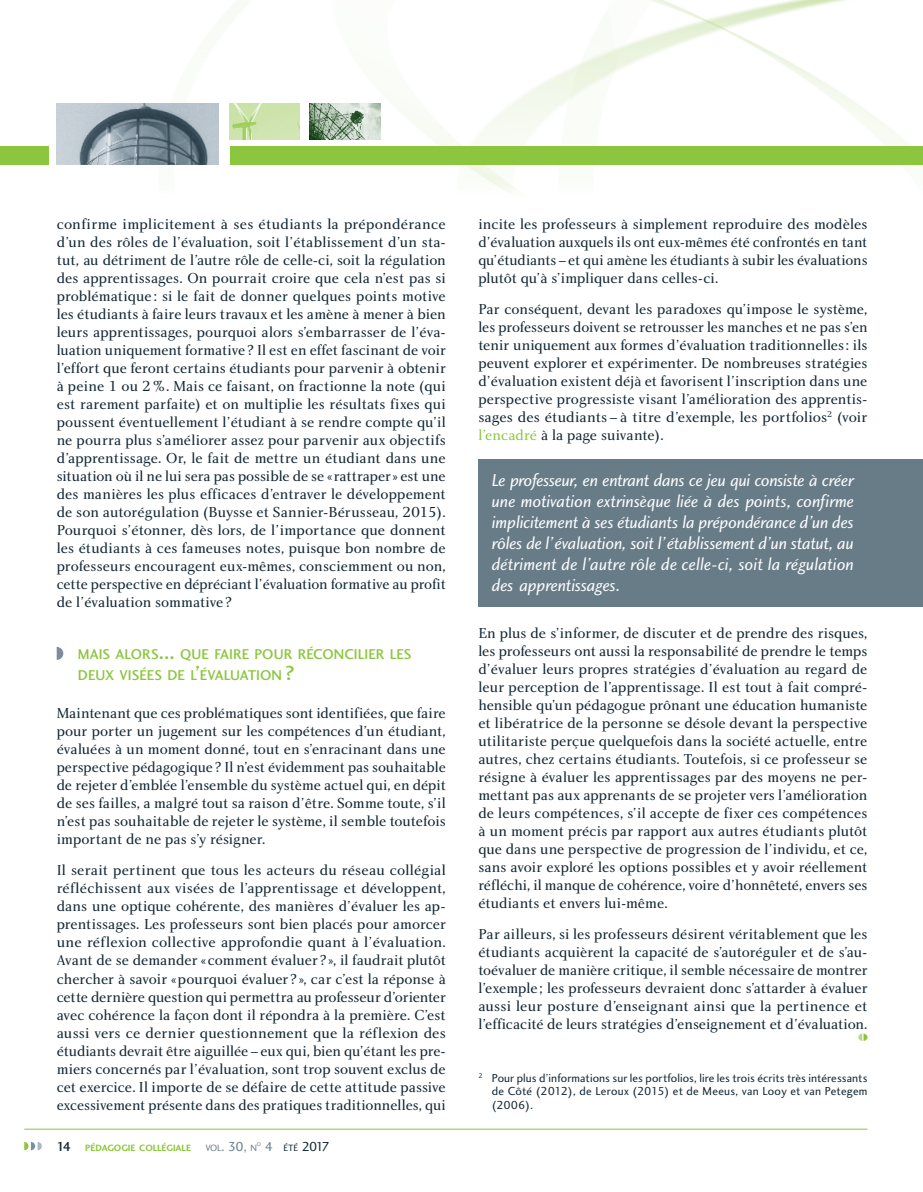
<style>
.page{position:relative;width:923px;height:1192px;background:#fff}
.page>*{position:absolute;margin:0;border:0;box-sizing:border-box;transform-origin:0 0}
.ExergueGauche__OK{font:18px/21px "Charlotte Sans Book Italic Plain";letter-spacing:-.005em;color:#fcfcfd;text-align:justify}
.Article__OK{font:15px/18px "Charlotte Book Plain";letter-spacing:-.005em;color:#122632;text-align:justify}
.SousTitre__OK{font:14.7px/21px "Charlotte Sans Medium Plain";letter-spacing:.005em;color:#8bc63e}
.t1{font:13.5px "Charlotte Sans Book Plain";color:#122632}
.E-_texte_des_notes_e{font:12px/13.5px "Charlotte Sans Book Plain";letter-spacing:.015em;color:#122632;text-align:justify}
.t2{font:9.45px "Charlotte Sans Bold Plain";color:#8bc63e}
.t3{font:9.45px "Charlotte Sans Book Plain";color:#687c88}
.t4{font:5.55px "Charlotte Sans Book Plain";color:#687c88}
.s1{font-size:21px}
.s2{font-family:"Charlotte Sans Medium Plain";font-size:13.5px;color:#122632}
.s3{font-size:13.5px}
.s4{color:#687c88}
.s5{font-size:9.45px}
.s6{color:#8bc63e}
</style>
<div class="page">
<img style="left:56px;top:0;width:855px;height:192px">
<hr style="left:24px;top:1129px;width:843px;height:1px;background:#8bc63e">
<div style="left:229px;top:146px;width:693px;height:19px;background:#8bc63e"></div>
<div style="left:0;top:146px;width:49px;height:19px;background:#8bc63e"></div>
<svg style="left:24px;top:1142px;width:18px;height:8px"></svg>
<svg style="left:57px;top:647px;width:6px;height:13px"></svg>
<img style="left:57px;top:103px;width:162px;height:62px">
<img style="left:309px;top:103px;width:71px;height:36px">
<img style="left:229px;top:103px;width:70px;height:36px">
<svg style="left:858px;top:1033px;width:9px;height:8px"></svg>
<div style="left:478px;top:459px;width:444px;height:147px;background:#687c88"></div>
<p class="Article__OK" style="left:57px;top:214px;width:390px">confirme implicitement à ses étudiants la prépondérance d’un des rôles de l’évaluation, soit l’établissement d’un sta&shy;tut, au détriment de l’autre rôle de celle-ci, soit la régulation des apprentissages. On pourrait croire que cela n’est pas si problématique : si le fait de donner quelques points motive les étudiants à faire leurs travaux et les amène à mener à bien leurs apprentissages, pourquoi alors s’embarrasser de l’éva&shy;luation uniquement formative? Il est en effet fascinant de voir l’effort que feront certains étudiants pour parvenir à obtenir à peine 1 ou 2%. Mais ce faisant, on fractionne la note (qui est rarement parfaite) et on multiplie les résultats fixes qui poussent éventuellement l’étudiant à se rendre compte qu’il ne pourra plus s’améliorer assez pour parvenir aux objectifs d’apprentissage. Or, le fait de mettre un étudiant dans une situation où il ne lui sera pas possible de se «rattraper» est une des manières les plus efficaces d’entraver le développement de son autorégulation (Buysse et Sannier-Bérusseau, 2015).<br>Pourquoi s’étonner, dès lors, de l’importance que donnent les étudiants à ces fameuses notes, puisque bon nombre de professeurs encouragent eux-mêmes, consciemment ou non, cette perspective en dépréciant l’évaluation formative au profit de l’évaluation sommative ?</p>
<p class="SousTitre__OK" style="left:78px;top:644px;width:335px">MAIS ALORS<span class="s1">...</span> QUE FAIRE POUR RÉCONCILIER LES<br>DEUX VISÉES DE L<span class="s1">’</span>ÉVALUATION <span class="s1">?</span></p>
<p class="Article__OK" style="left:57px;top:704px;width:390px">Maintenant que ces problématiques sont identifiées, que faire pour porter un jugement sur les compétences d’un étudiant, évaluées à un moment donné, tout en s’enracinant dans une perspective pédagogique? Il n’est évidemment pas souhaitable de rejeter d’emblée l’ensemble du système actuel qui, en dépit de ses failles, a malgré tout sa raison d’être. Somme toute, s’il n’est pas souhaitable de rejeter le système, il semble toutefois important de ne pas s’y résigner.</p>
<p class="Article__OK" style="left:57px;top:861px;width:390px">Il serait pertinent que tous les acteurs du réseau collégial réfléchissent aux visées de l’apprentissage et développent, dans une optique cohérente, des manières d’évaluer les ap&shy;prentissages. Les professeurs sont bien placés pour amorcer une réflexion collective approfondie quant à l’évaluation.<br>Avant de se demander « comment évaluer ? », il faudrait plutôt chercher à savoir «pourquoi évaluer ? », car c’est la réponse à cette dernière question qui permettra au professeur d’orienter avec cohérence la façon dont il répondra à la première. C’est aussi vers ce dernier questionnement que la réflexion des étudiants devrait être aiguillée–eux qui, bien qu’étant les pre&shy;miers concernés par l’évaluation, sont trop souvent exclus de cet exercice. Il importe de se défaire de cette attitude passive excessivement présente dans des pratiques traditionnelles, qui</p>
<p class="t2" style="left:57px;top:1142px;width:136px"><span class="s2">14</span> PÉDAGOGIE COLLÉGIALE</p>
<p class="t3" style="left:205px;top:1142px;width:53px">VOL<span class="s3">. 30,</span> N</p>
<p class="t4" style="left:257px;top:1141px;width:6px">O</p>
<p class="t1" style="left:264px;top:1138px;width:67px"><span class="s4">4</span> <span class="s5">ÉTÉ</span> 2017</p>
<p class="Article__OK" style="left:478px;top:214px;width:390px">incite les professeurs à simplement reproduire des modèles d’évaluation auxquels ils ont eux-mêmes été confrontés en tant qu’étudiants–et qui amène les étudiants à subir les évaluations plutôt qu’à s’impliquer dans celles-ci.</p>
<p class="Article__OK" style="left:478px;top:300px;width:390px">Par conséquent, devant les paradoxes qu’impose le système, les professeurs doivent se retrousser les manches et ne pas s’en tenir uniquement aux formes d’évaluation traditionnelles: ils peuvent explorer et expérimenter. De nombreuses stratégies d’évaluation existent déjà et favorisent l’inscription dans une perspective progressiste visant l’amélioration des apprentis&shy;sages des étudiants–à titre d’exemple, les portfolios<sup>2</sup> (voir <span class="s6">l’encadré</span> à la page suivante).</p>
<p class="ExergueGauche__OK" style="left:491px;top:469px;width:363px">Le professeur, en entrant dans ce jeu qui consiste à créer une motivation extrinsèque liée à des points, confirme implicitement à ses étudiants la prépondérance d’un des rôles de l’évaluation, soit l’établissement d’un statut, au détriment de l’autre rôle de celle-ci, soit la régulation des apprentissages.</p>
<p class="Article__OK" style="left:478px;top:624px;width:390px">En plus de s’informer, de discuter et de prendre des risques, les professeurs ont aussi la responsabilité de prendre le temps d’évaluer leurs propres stratégies d’évaluation au regard de leur perception de l’apprentissage. Il est tout à fait compré&shy;hensible qu’un pédagogue prônant une éducation humaniste et libératrice de la personne se désole devant la perspective utilitariste perçue quelquefois dans la société actuelle, entre autres, chez certains étudiants. Toutefois, si ce professeur se résigne à évaluer les apprentissages par des moyens ne per&shy;mettant pas aux apprenants de se projeter vers l’amélioration de leurs compétences, s’il accepte de fixer ces compétences à un moment précis par rapport aux autres étudiants plutôt que dans une perspective de progression de l’individu, et ce, sans avoir exploré les options possibles et y avoir réellement réfléchi, il manque de cohérence, voire d’honnêteté, envers ses étudiants et envers lui-même.</p>
<p class="Article__OK" style="left:478px;top:925px;width:390px">Par ailleurs, si les professeurs désirent véritablement que les étudiants acquièrent la capacité de s’autoréguler et de s’au&shy;toévaluer de manière critique, il semble nécessaire de montrer l’exemple ; les professeurs devraient donc s’attarder à évaluer aussi leur posture d’enseignant ainsi que la pertinence et l’efficacité de leurs stratégies d’enseignement et d’évaluation.</p>
<p class="E-_texte_des_notes_e" style="left:491px;top:1071px;width:377px;text-indent:-14px"><sup>2</sup> Pour plus d’informations sur les portfolios, lire les trois écrits très intéressants de Côté (2012), de Leroux (2015) et de Meeus, van Looy et van Petegem (2006).</p>
</div>
